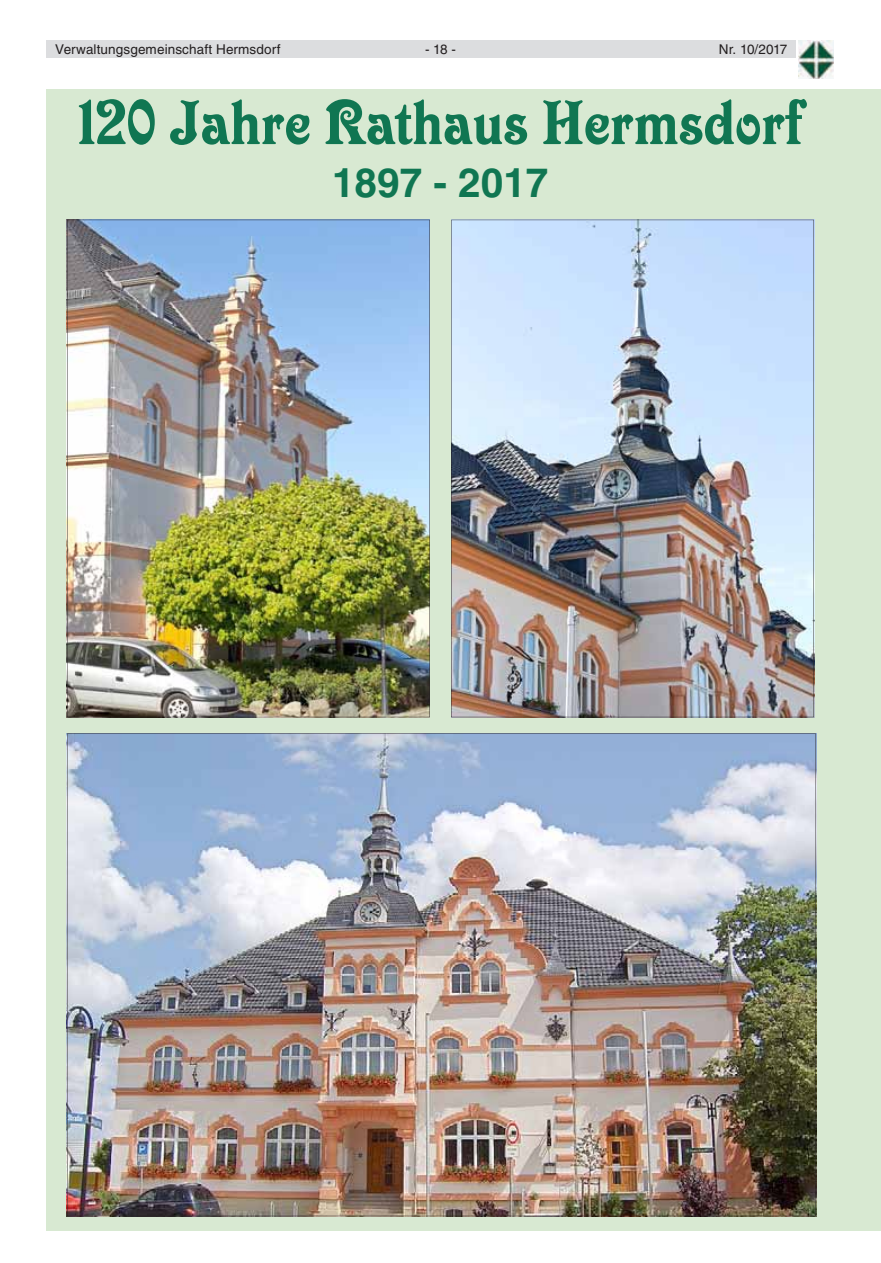
<style>
.page{position:relative;width:881px;height:1263px;background:#fff}
.page>*{position:absolute;margin:0;border:0;box-sizing:border-box;transform-origin:0 0}
.t1{font:67.5px "Victorian Plain";color:#107652}
.t2{font:700 40.5px "Helvetica LT";color:#107652}
.t3{font:13.5px "Helvetica LT";letter-spacing:.01em;color:#231f20}
</style>
<div class="page">
<div style="left:47px;top:40px;width:748px;height:17px;background:#dcdddf"></div>
<img style="left:798px;top:40px;width:35px;height:39px">
<div style="left:47px;top:89px;width:833px;height:1142px;background:#d8e9d2"></div>
<img style="left:67px;top:220px;width:362px;height:497px">
<img style="left:451px;top:220px;width:362px;height:497px">
<img style="left:67px;top:733px;width:748px;height:483px">
<p class="t3" style="left:55px;top:42px;width:227px">Verwaltungsgemeinschaft Hermsdorf</p>
<p class="t3" style="left:425px;top:42px;width:32px">- 18 -</p>
<p class="t3" style="left:718px;top:42px;width:70px">Nr. 10/2017</p>
<h1 class="t1" style="left:77px;top:81px;width:726px">120 Jahre Rathaus Hermsdorf</h1>
<h2 class="t2" style="left:332px;top:158px;width:218px">1897 - 2017</h2>
</div>
